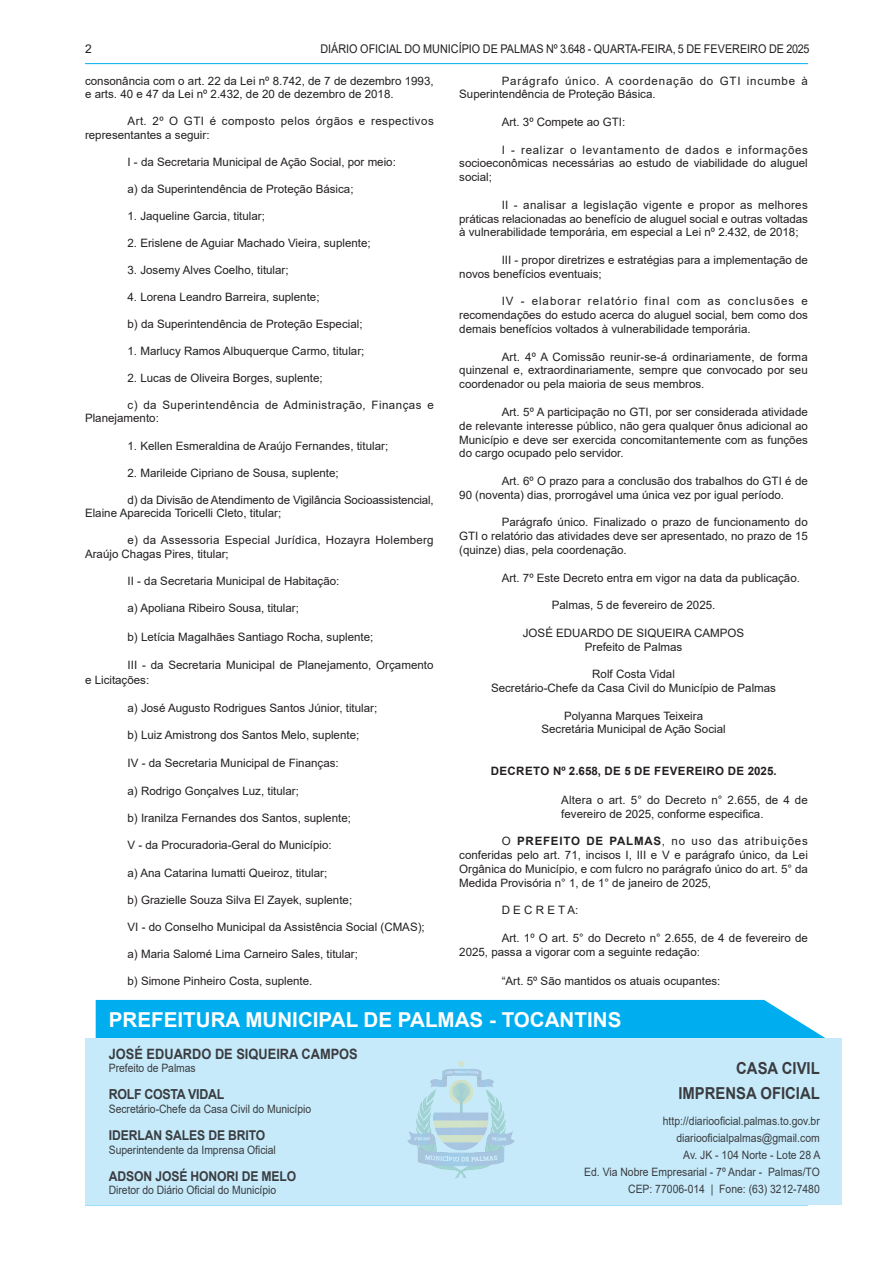
<style>
.page{position:relative;width:893px;height:1263px;background:#fff}
.page>*{position:absolute;margin:0;border:0;box-sizing:border-box;transform-origin:0 0}
.t1{font:700 20.55px "Arial";color:#fff}
.t2{font:700 16.5px/25.7px "Arial";color:#231f20;text-align:right;scale:.9 1}
.t3{font:700 14.25px "Arial";color:#231f20;scale:.9 1}
.t4{font:700 13.8px "Arial";letter-spacing:-.025em;color:#231f20;scale:.9 1}
.t5{font:700 13.5px "Arial";letter-spacing:-.01em;color:#231f20;scale:.9 1}
.t6{font:12px "Arial";color:#231f20;scale:.9 1}
.t7{font:12px "Arial";color:#231f20}
.TEXTO{font:11.55px/13.8px "Arial";color:#231f20;text-align:justify}
.TEXTO-2{font:11.55px/17.1px "Arial";color:#231f20;text-align:right;scale:.9 1}
.ASSINATURA{font:11.55px "Arial";color:#231f20}
.TEXTO-3{font:11.55px/13.5px "Arial";letter-spacing:.04em;color:#231f20}
.TEXTO-4{font:11.55px/13.5px "Arial";letter-spacing:.02em;color:#231f20}
.TEXTO-5{font:11.55px/13.5px "Arial";letter-spacing:.065em;color:#231f20}
.EMENTA{font:11.55px/14.1px "Arial";color:#231f20}
.TITULO{font:700 11.55px "Arial";letter-spacing:.035em;color:#231f20}
.s1{font-weight:700}
</style>
<div class="page">
<hr style="left:85px;top:63px;width:723px;height:1px;background:#00aeef">
<hr style="left:85px;top:1204px;width:723px;height:1px;background:#00aeef">
<div style="left:96px;top:1000px;width:729px;height:38px;background:#00aeef"></div>
<div style="left:85px;top:1038px;width:757px;height:166px;background:#c6eafa"></div>
<img style="left:408px;top:1060px;width:106px;height:119px">
<p class="t7" style="left:85px;top:40px;width:8px">2</p>
<p class="t6" style="left:320px;top:40px;width:545px">DIÁRIO OFICIAL DO MUNICÍPIO DE PALMAS Nº 3.648 - QUARTA-FEIRA, 5 DE FEVEREIRO DE 2025</p>
<p class="TEXTO" style="left:85px;top:74px;width:350px">consonância com o art. 22 da Lei nº 8.742, de 7 de dezembro 1993, e arts. 40 e 47 da Lei nº 2.432, de 20 de dezembro de 2018.</p>
<p class="TEXTO-3" style="left:85px;top:115px;width:350px;text-indent:43px">Art. 2º O GTI é composto pelos órgãos e respectivos representantes a seguir:</p>
<p class="TEXTO" style="left:128px;top:155px;width:270px">I - da Secretaria Municipal de Ação Social, por meio:</p>
<p class="TEXTO" style="left:128px;top:182px;width:227px">a) da Superintendência de Proteção Básica;</p>
<p class="TEXTO" style="left:128px;top:209px;width:139px">1. Jaqueline Garcia, titular;</p>
<p class="TEXTO" style="left:128px;top:236px;width:245px">2. Erislene de Aguiar Machado Vieira, suplente;</p>
<p class="TEXTO" style="left:128px;top:263px;width:163px">3. Josemy Alves Coelho, titular;</p>
<p class="TEXTO" style="left:128px;top:290px;width:193px">4. Lorena Leandro Barreira, suplente;</p>
<p class="TEXTO" style="left:128px;top:317px;width:236px">b) da Superintendência de Proteção Especial;</p>
<p class="TEXTO" style="left:128px;top:344px;width:238px">1. Marlucy Ramos Albuquerque Carmo, titular;</p>
<p class="TEXTO" style="left:128px;top:371px;width:197px">2. Lucas de Oliveira Borges, suplente;</p>
<p class="TEXTO-3" style="left:85px;top:398px;width:350px;text-indent:43px">c) da Superintendência de Administração, Finanças e<br>Planejamento:</p>
<p class="TEXTO" style="left:128px;top:438px;width:262px">1. Kellen Esmeraldina de Araújo Fernandes, titular;</p>
<p class="TEXTO" style="left:128px;top:465px;width:213px">2. Marileide Cipriano de Sousa, suplente;</p>
<p class="TEXTO" style="left:85px;top:493px;width:350px;text-indent:43px">d) da Divisão de Atendimento de Vigilância Socioassistencial,<br>Elaine Aparecida Toricelli Cleto, titular;</p>
<p class="TEXTO-4" style="left:85px;top:533px;width:350px;text-indent:43px">e) da Assessoria Especial Jurídica, Hozayra Holemberg<br>Araújo Chagas Pires, titular;</p>
<p class="TEXTO" style="left:128px;top:573px;width:213px">II - da Secretaria Municipal de Habitação:</p>
<p class="TEXTO" style="left:128px;top:601px;width:173px">a) Apoliana Ribeiro Sousa, titular;</p>
<p class="TEXTO" style="left:128px;top:630px;width:247px">b) Letícia Magalhães Santiago Rocha, suplente;</p>
<p class="TEXTO" style="left:85px;top:658px;width:350px;line-height:14.2px;text-indent:43px">III - da Secretaria Municipal de Planejamento, Orçamento e Licitações:</p>
<p class="TEXTO" style="left:128px;top:701px;width:251px">a) José Augusto Rodrigues Santos Júnior, titular;</p>
<p class="TEXTO" style="left:128px;top:728px;width:233px">b) Luiz Amistrong dos Santos Melo, suplente;</p>
<p class="TEXTO" style="left:128px;top:756px;width:213px">IV - da Secretaria Municipal de Finanças:</p>
<p class="TEXTO" style="left:128px;top:783px;width:173px">a) Rodrigo Gonçalves Luz, titular;</p>
<p class="TEXTO" style="left:128px;top:811px;width:225px">b) Iranilza Fernandes dos Santos, suplente;</p>
<p class="TEXTO" style="left:128px;top:838px;width:206px">V - da Procuradoria-Geral do Município:</p>
<p class="TEXTO" style="left:128px;top:866px;width:201px">a) Ana Catarina Iumatti Queiroz, titular;</p>
<p class="TEXTO" style="left:128px;top:893px;width:226px">b) Grazielle Souza Silva El Zayek, suplente;</p>
<p class="TEXTO" style="left:128px;top:920px;width:299px">VI - do Conselho Municipal da Assistência Social (CMAS);</p>
<p class="TEXTO" style="left:128px;top:947px;width:232px">a) Maria Salomé Lima Carneiro Sales, titular;</p>
<p class="TEXTO" style="left:128px;top:974px;width:186px">b) Simone Pinheiro Costa, suplente.</p>
<p class="TEXTO-5" style="left:459px;top:74px;width:350px;text-indent:43px">Parágrafo único. A coordenação do GTI incumbe à<br>Superintendência de Proteção Básica.</p>
<p class="TEXTO" style="left:502px;top:115px;width:125px">Art. 3º Compete ao GTI:</p>
<p class="TEXTO" style="left:459px;top:143px;width:350px;text-indent:43px">I - realizar o levantamento de dados e informações socioeconômicas necessárias ao estudo de viabilidade do aluguel social;</p>
<p class="TEXTO" style="left:459px;top:198px;width:350px;text-indent:43px">II - analisar a legislação vigente e propor as melhores práticas relacionadas ao benefício de aluguel social e outras voltadas à vulnerabilidade temporária, em especial a Lei nº 2.432, de 2018;</p>
<p class="TEXTO" style="left:459px;top:253px;width:350px;text-indent:43px">III - propor diretrizes e estratégias para a implementação de novos benefícios eventuais;</p>
<p class="TEXTO" style="left:459px;top:294px;width:350px;text-indent:43px">IV - elaborar relatório final com as conclusões e recomendações do estudo acerca do aluguel social, bem como dos demais benefícios voltados à vulnerabilidade temporária.</p>
<p class="TEXTO" style="left:459px;top:350px;width:350px;text-indent:43px">Art. 4º A Comissão reunir-se-á ordinariamente, de forma quinzenal e, extraordinariamente, sempre que convocado por seu coordenador ou pela maioria de seus membros.</p>
<p class="TEXTO" style="left:459px;top:405px;width:350px;text-indent:43px">Art. 5º A participação no GTI, por ser considerada atividade de relevante interesse público, não gera qualquer ônus adicional ao Município e deve ser exercida concomitantemente com as funções do cargo ocupado pelo servidor.</p>
<p class="TEXTO" style="left:459px;top:474px;width:350px;text-indent:43px">Art. 6º O prazo para a conclusão dos trabalhos do GTI é de<br>90 (noventa) dias, prorrogável uma única vez por igual período.</p>
<p class="TEXTO" style="left:459px;top:515px;width:350px;text-indent:43px">Parágrafo único. Finalizado o prazo de funcionamento do GTI o relatório das atividades deve ser apresentado, no prazo de 15 (quinze) dias, pela coordenação.</p>
<p class="TEXTO" style="left:502px;top:570px;width:300px">Art. 7º Este Decreto entra em vigor na data da publicação.</p>
<p class="ASSINATURA" style="left:552px;top:597px;width:165px">Palmas, 5 de fevereiro de 2025.</p>
<p class="ASSINATURA" style="left:523px;top:625px;width:223px">JOSÉ EDUARDO DE SIQUEIRA CAMPOS</p>
<p class="ASSINATURA" style="left:585px;top:638px;width:99px">Prefeito de Palmas</p>
<p class="ASSINATURA" style="left:592px;top:666px;width:84px">Rolf Costa Vidal</p>
<p class="ASSINATURA" style="left:491px;top:680px;width:286px">Secretário-Chefe da Casa Civil do Município de Palmas</p>
<p class="ASSINATURA" style="left:564px;top:707px;width:141px">Polyanna Marques Teixeira</p>
<p class="ASSINATURA" style="left:541px;top:721px;width:186px">Secretária Municipal de Ação Social</p>
<p class="TITULO" style="left:491px;top:763px;width:287px">DECRETO Nº 2.658, DE 5 DE FEVEREIRO DE 2025.</p>
<p class="EMENTA" style="left:561px;top:792px;width:248px">Altera o art. 5° do Decreto n° 2.655, de 4 de fevereiro de 2025, conforme especifica.</p>
<p class="TEXTO" style="left:459px;top:834px;width:350px;text-indent:43px">O <span class="s1">PREFEITO DE PALMAS</span>, no uso das atribuições conferidas pelo art. 71, incisos I, III e V e parágrafo único, da Lei Orgânica do Município, e com fulcro no parágrafo único do art. 5° da Medida Provisória n° 1, de 1° de janeiro de 2025,</p>
<p class="TEXTO" style="left:502px;top:903px;width:78px">D E C R E T A:</p>
<p class="TEXTO" style="left:459px;top:931px;width:350px;line-height:14.4px;text-indent:43px">Art. 1º O art. 5° do Decreto n° 2.655, de 4 de fevereiro de<br>2025, passa a vigorar com a seguinte redação:</p>
<p class="TEXTO" style="left:502px;top:974px;width:220px">“Art. 5º São mantidos os atuais ocupantes:</p>
<p class="t1" style="left:109px;top:1005px;width:514px">PREFEITURA MUNICIPAL DE PALMAS - TOCANTINS</p>
<p class="t3" style="left:109px;top:1044px;width:278px">JOSÉ EDUARDO DE SIQUEIRA CAMPOS</p>
<p class="TEXTO-2" style="left:109px;top:1059px;width:98px">Prefeito de Palmas</p>
<p class="t4" style="left:109px;top:1085px;width:130px">ROLF COSTA VIDAL</p>
<p class="TEXTO-2" style="left:109px;top:1100px;width:226px">Secretário-Chefe da Casa Civil do Município</p>
<p class="t5" style="left:109px;top:1126px;width:175px">IDERLAN SALES DE BRITO</p>
<p class="TEXTO-2" style="left:109px;top:1141px;width:187px">Superintendente da Imprensa Oficial</p>
<p class="t5" style="left:109px;top:1166px;width:210px">ADSON JOSÉ HONORI DE MELO</p>
<p class="TEXTO-2" style="left:109px;top:1181px;width:187px">Diretor do Diário Oficial do Município</p>
<h2 class="t2" style="left:678px;top:1055px;width:159px">CASA CIVIL<br>IMPRENSA OFICIAL</h2>
<p class="TEXTO-2" style="left:584px;top:1112px;width:264px">http://diariooficial.palmas.to.gov.br diariooficialpalmas@gmail.com<br>Av. JK - 104 Norte - Lote 28 A<br>Ed. Via Nobre Empresarial - 7º Andar - Palmas/TO CEP: 77006-014 | Fone: (63) 3212-7480</p>
</div>
